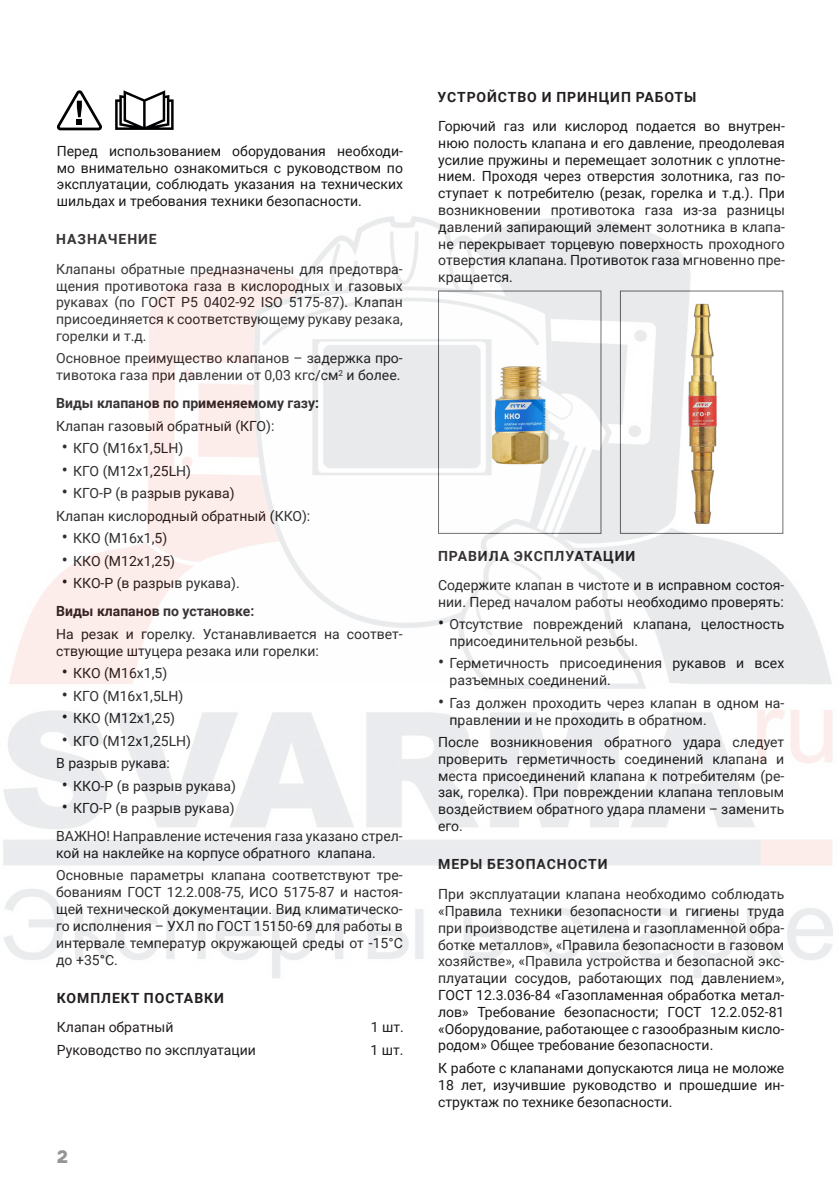
<style>
.page{position:relative;width:840px;height:1191px;background:#fff}
.page>*{position:absolute;margin:0;border:0;box-sizing:border-box;transform-origin:0 0}
.t1{font:900 18px "Formular";color:#939598}
.Основной_текст{font:14px/16.8px "Roboto";color:#1a1717}
.Основной_текст-2{font:14px/16.8px "Roboto";color:#231f20;text-align:justify}
.Заголовок_ЛЕВЫЙ{font:700 14px "Roboto";letter-spacing:.065em;color:#231f20}
.Основной_текст-3{font:700 14px "Roboto";color:#231f20}
.s1{font-family:"Roboto Condensed";font-size:18px}
</style>
<div class="page">
<svg style="left:115px;top:90px;width:58px;height:40px"></svg>
<svg style="left:56px;top:90px;width:46px;height:40px"></svg>
<img style="left:3px;top:216px;width:830px;height:762px">
<p class="Основной_текст" style="left:57px;top:142px;width:347px;text-align:justify">Перед использованием оборудования необходи&shy;мо внимательно ознакомиться с руководством по эксплуатации, соблюдать указания на технических шильдах и требования техники безопасности.</p>
<p class="Заголовок_ЛЕВЫЙ" style="left:56px;top:230px;width:102px">НАЗНАЧЕНИЕ</p>
<p class="Основной_текст-2" style="left:56px;top:260px;width:348px">Клапаны обратные предназначены для предотвра&shy;щения противотока газа в кислородных и газовых рукавах (по ГОСТ Р5 0402-92 ISO 5175-87). Клапан присоединяется к соответствующему рукаву резака, горелки и т.д.</p>
<p class="Основной_текст-2" style="left:56px;top:349px;width:348px">Основное преимущество клапанов – задержка про&shy;тивотока газа при давлении от 0,03 кгс/см<sup>2</sup> и более.</p>
<p class="Основной_текст-3" style="left:56px;top:394px;width:264px">Виды клапанов по применяемому газу:</p>
<p class="Основной_текст" style="left:56px;top:417px;width:220px">Клапан газовый обратный (КГО):</p>
<p class="Основной_текст" style="left:62px;top:439px;width:123px"><span class="s1">•</span> КГО (M16x1,5LH)</p>
<p class="Основной_текст" style="left:62px;top:462px;width:131px"><span class="s1">•</span> КГО (М12х1,25LH)</p>
<p class="Основной_текст" style="left:62px;top:484px;width:174px"><span class="s1">•</span> КГО-Р (в разрыв рукава)</p>
<p class="Основной_текст" style="left:56px;top:507px;width:255px">Клапан кислородный обратный (ККО):</p>
<p class="Основной_текст" style="left:62px;top:529px;width:107px"><span class="s1">•</span> ККО (M16x1,5)</p>
<p class="Основной_текст" style="left:62px;top:552px;width:115px"><span class="s1">•</span> ККО (М12х1,25)</p>
<p class="Основной_текст" style="left:62px;top:574px;width:179px"><span class="s1">•</span> ККО-Р (в разрыв рукава).</p>
<p class="Основной_текст-3" style="left:56px;top:601px;width:200px">Виды клапанов по установке:</p>
<p class="Основной_текст" style="left:56px;top:625px;width:348px">На резак и горелку. Устанавливается на соответ&shy;ствующие штуцера резака или горелки:</p>
<p class="Основной_текст" style="left:62px;top:664px;width:107px"><span class="s1">•</span> ККО (M16x1,5)</p>
<p class="Основной_текст" style="left:62px;top:687px;width:123px"><span class="s1">•</span> КГО (M16x1,5LH)</p>
<p class="Основной_текст" style="left:62px;top:709px;width:115px"><span class="s1">•</span> ККО (М12х1,25)</p>
<p class="Основной_текст" style="left:62px;top:731px;width:131px"><span class="s1">•</span> КГО (М12х1,25LH)</p>
<p class="Основной_текст" style="left:56px;top:754px;width:115px">В разрыв рукава:</p>
<p class="Основной_текст" style="left:62px;top:776px;width:175px"><span class="s1">•</span> ККО-Р (в разрыв рукава)</p>
<p class="Основной_текст" style="left:62px;top:799px;width:174px"><span class="s1">•</span> КГО-Р (в разрыв рукава)</p>
<p class="Основной_текст" style="left:56px;top:827px;width:348px">ВАЖНО! Направление истечения газа указано стрел&shy;кой на наклейке на корпусе обратного клапана.</p>
<p class="Основной_текст" style="left:56px;top:866px;width:348px;text-align:justify">Основные параметры клапана соответствуют тре&shy;бованиям ГОСТ 12.2.008-75, ИСО 5175-87 и настоя&shy;щей технической документации. Вид климатическо&shy;го исполнения – УХЛ по ГОСТ 15150-69 для работы в интервале температур окружающей среды от -15°С до +35°С.</p>
<p class="Заголовок_ЛЕВЫЙ" style="left:57px;top:988px;width:168px">КОМПЛЕКТ ПОСТАВКИ</p>
<p class="Основной_текст-2" style="left:57px;top:1018px;width:118px">Клапан обратный</p>
<p class="Основной_текст-2" style="left:371px;top:1018px;width:34px">1 шт.</p>
<p class="Основной_текст-2" style="left:57px;top:1041px;width:200px">Руководство по эксплуатации</p>
<p class="Основной_текст-2" style="left:370px;top:1041px;width:34px">1 шт.</p>
<p class="t1" style="left:57px;top:1145px;width:13px">2</p>
<p class="Заголовок_ЛЕВЫЙ" style="left:437px;top:87px;width:260px">УСТРОЙСТВО И ПРИНЦИП РАБОТЫ</p>
<p class="Основной_текст" style="left:438px;top:117px;width:348px;text-align:justify">Горючий газ или кислород подается во внутрен&shy;нюю полость клапана и его давление, преодолевая усилие пружины и перемещает золотник с уплотне&shy;нием. Проходя через отверстия золотника, газ по&shy;ступает к потребителю (резак, горелка и т.д.). При возникновении противотока газа из-за разницы давлений запирающий элемент золотника в клапа&shy;не перекрывает торцевую поверхность проходного отверстия клапана. Противоток газа мгновенно пре&shy;кращается.</p>
<p class="Заголовок_ЛЕВЫЙ" style="left:438px;top:546px;width:198px">ПРАВИЛА ЭКСПЛУАТАЦИИ</p>
<p class="Основной_текст" style="left:438px;top:576px;width:347px">Содержите клапан в чистоте и в исправном состоя&shy;нии. Перед началом работы необходимо проверять:</p>
<p class="Основной_текст" style="left:449px;top:615px;width:336px;text-indent:-11px"><span class="s1">•</span> Отсутствие повреждений клапана, целостность присоединительной резьбы.</p>
<p class="Основной_текст" style="left:449px;top:654px;width:336px;text-indent:-11px"><span class="s1">•</span> Герметичность присоединения рукавов и всех разъемных соединений.</p>
<p class="Основной_текст" style="left:449px;top:694px;width:336px;text-indent:-11px"><span class="s1">•</span> Газ должен проходить через клапан в одном на&shy;правлении и не проходить в обратном.</p>
<p class="Основной_текст" style="left:438px;top:733px;width:347px;text-align:justify">После возникновения обратного удара следует проверить герметичность соединений клапана и места присоединений клапана к потребителям (ре&shy;зак, горелка). При повреждении клапана тепловым воздействием обратного удара пламени – заменить его.</p>
<p class="Заголовок_ЛЕВЫЙ" style="left:438px;top:854px;width:171px">МЕРЫ БЕЗОПАСНОСТИ</p>
<p class="Основной_текст" style="left:438px;top:885px;width:347px;text-align:justify">При эксплуатации клапана необходимо соблюдать «Правила техники безопасности и гигиены труда при производстве ацетилена и газопламенной обра&shy;ботке металлов», «Правила безопасности в газовом хозяйстве», «Правила устройства и безопасной экс&shy;плуатации сосудов, работающих под давлением», ГОСТ 12.3.036-84 «Газопламенная обработка метал&shy;лов» Требование безопасности; ГОСТ 12.2.052-81 «Оборудование, работающее с газообразным кисло&shy;родом» Общее требование безопасности.</p>
<p class="Основной_текст" style="left:438px;top:1059px;width:347px;text-align:justify">К работе с клапанами допускаются лица не моложе 18 лет, изучившие руководство и прошедшие ин&shy;структаж по технике безопасности.</p>
</div>
